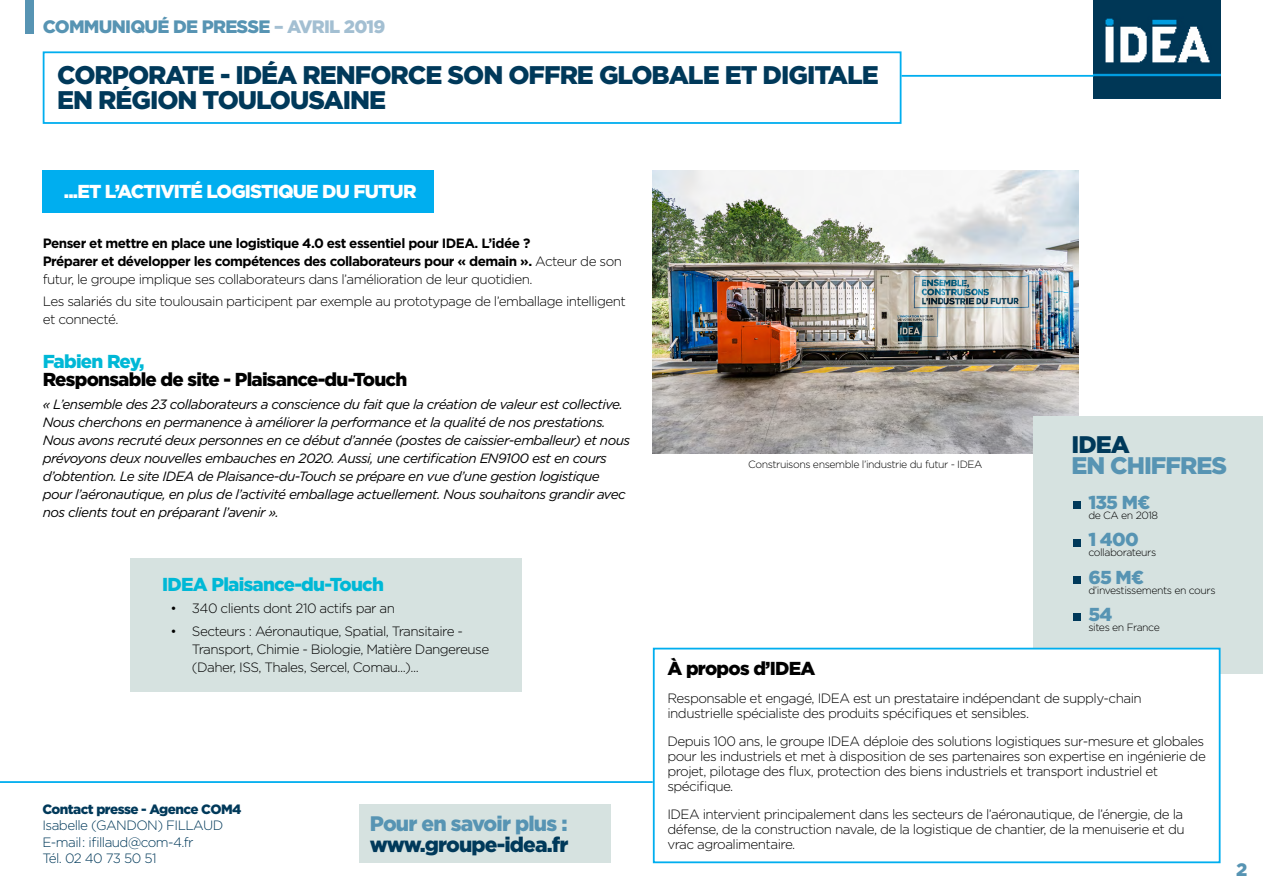
<style>
.page{position:relative;width:1263px;height:893px;background:#fff}
.page>*{position:absolute;margin:0;border:0;box-sizing:border-box;transform-origin:0 0}
.t1{font:900 25.5px/25.5px "Gotham";letter-spacing:-.04em;color:#00395a}
.t2{font:900 24px "Gotham";letter-spacing:-.04em;color:#5794b3}
.t3{font:900 24px "Gotham";color:#00395a}
.t4{font:900 21px "Gotham";letter-spacing:-.04em;color:#00395a}
.t5{font:900 21px "Gotham";letter-spacing:-.04em;color:#5794b3}
.t6{font:900 18.75px "Gotham";letter-spacing:-.04em;color:#000}
.t7{font:900 18.75px "Gotham";letter-spacing:-.045em;color:#fff}
.t8{font:900 18.75px "Gotham";letter-spacing:-.04em;color:#00b8d6}
.t9{font:900 18.75px "Gotham";letter-spacing:-.04em;color:#5794b3}
.t10{font:900 18px "Gotham";letter-spacing:-.04em;color:#5794b3}
.t11{font:300 13.5px/15px "Gotham";letter-spacing:-.04em;color:#000}
.t12{font:italic 13.5px/18px "Gotham";letter-spacing:-.04em;color:#000}
.t13{font:700 13.5px/18px "Gotham";letter-spacing:-.04em;color:#000}
.t14{font:300 13.5px/16.5px "Gotham";letter-spacing:-.04em;color:#00395a}
.t15{font:900 13.5px "Gotham";letter-spacing:-.04em;color:#00395a}
.t16{font:300 10.5px "Gotham";letter-spacing:-.04em;color:#000}
.s1{color:#a3bfd2}
.s2{font-weight:300}
</style>
<div class="page">
<img style="left:653px;top:170px;width:425px;height:284px">
<img style="left:1093px;top:0;width:127px;height:97px">
<hr style="left:901px;top:75px;width:192px;height:2px;background:#00aeef">
<div style="left:43px;top:51px;width:858px;height:73px;border:2px solid #00aeef"></div>
<div style="left:26px;top:0;width:8px;height:34px;background:#5794b3"></div>
<div style="left:359px;top:804px;width:251px;height:59px;background:#d6e2e0"></div>
<hr style="left:0;top:781px;width:653px;height:2px;background:#00aeef">
<div style="left:1033px;top:416px;width:230px;height:258px;background:#d6e2e0"></div>
<div style="left:654px;top:649px;width:566px;height:213px;background:#fff"></div>
<div style="left:653px;top:648px;width:567px;height:215px;border:2px solid #00aeef"></div>
<div style="left:1073px;top:501px;width:7px;height:8px;background:#00395a"></div>
<div style="left:1073px;top:539px;width:7px;height:7px;background:#00395a"></div>
<div style="left:1073px;top:576px;width:7px;height:8px;background:#00395a"></div>
<div style="left:1073px;top:614px;width:7px;height:7px;background:#00395a"></div>
<div style="left:43px;top:170px;width:391px;height:43px;background:#00aeef"></div>
<div style="left:130px;top:558px;width:391px;height:134px;background:#d6e2e0"></div>
<h3 class="t10" style="left:43px;top:14px;width:344px">COMMUNIQUÉ DE PRESSE <span class="s1">– AVRIL 2019</span></h3>
<h1 class="t1" style="left:57px;top:62px;width:823px">CORPORATE - IDÉA RENFORCE SON OFFRE GLOBALE ET DIGITALE<br>EN RÉGION TOULOUSAINE</h1>
<h3 class="t7" style="left:64px;top:179px;width:354px">...ET L’ACTIVITÉ LOGISTIQUE DU FUTUR</h3>
<p class="t13" style="left:43px;top:234px;width:581px">Penser et mettre en place une logistique 4.0 est essentiel pour IDEA. L’idée ?<br>Préparer et développer les compétences des collaborateurs pour « demain ». <span class="s2">Acteur de son futur, le groupe implique ses collaborateurs dans l’amélioration de leur quotidien.</span></p>
<p class="t11" style="left:43px;top:292px;width:585px;line-height:18px">Les salariés du site toulousain participent par exemple au prototypage de l’emballage intelligent et connecté.</p>
<h3 class="t8" style="left:43px;top:348px;width:103px">Fabien Rey,</h3>
<h3 class="t6" style="left:43px;top:367px;width:366px">Responsable de site - Plaisance-du-Touch</h3>
<p class="t12" style="left:43px;top:394px;width:589px">« L’ensemble des 23 collaborateurs a conscience du fait que la création de valeur est collective.<br>Nous cherchons en permanence à améliorer la performance et la qualité de nos prestations.<br>Nous avons recruté deux personnes en ce début d’année (postes de caissier-emballeur) et nous prévoyons deux nouvelles embauches en 2020. Aussi, une certification EN9100 est en cours d’obtention. Le site IDEA de Plaisance-du-Touch se prépare en vue d’une gestion logistique pour l’aéronautique, en plus de l’activité emballage actuellement. Nous souhaitons grandir avec nos clients tout en préparant l’avenir ».</p>
<h3 class="t8" style="left:162px;top:572px;width:223px">IDEA Plaisance-du-Touch</h3>
<p class="t11" style="left:171px;top:601px;width:226px">• 340 clients dont 210 actifs par an</p>
<p class="t11" style="left:192px;top:622px;width:299px;line-height:18px;text-indent:-21px">• Secteurs : Aéronautique, Spatial, Transitaire -<br>Transport, Chimie - Biologie, Matière Dangereuse (Daher, ISS, Thales, Sercel, Comau...)...</p>
<p class="t15" style="left:42px;top:800px;width:201px">Contact presse - Agence COM4</p>
<p class="t14" style="left:42px;top:817px;width:182px">Isabelle (GANDON) FILLAUD<br>E-mail : ifillaud@com-4.fr<br>Tél. 02 40 73 50 51</p>
<h3 class="t5" style="left:370px;top:809px;width:199px">Pour en savoir plus :</h3>
<h3 class="t4" style="left:370px;top:830px;width:200px">www.groupe-idea.fr</h3>
<p class="t16" style="left:748px;top:458px;width:236px">Construisons ensemble l’industrie du futur - IDEA</p>
<h2 class="t3" style="left:1071px;top:428px;width:60px">IDEA</h2>
<h2 class="t2" style="left:1071px;top:449px;width:157px">EN CHIFFRES</h2>
<h3 class="t9" style="left:1088px;top:489px;width:63px">135 M€</h3>
<p class="t16" style="left:1088px;top:509px;width:71px">de CA en 2018</p>
<h3 class="t9" style="left:1088px;top:527px;width:52px">1 400</h3>
<p class="t16" style="left:1088px;top:546px;width:69px">collaborateurs</p>
<h3 class="t9" style="left:1088px;top:564px;width:57px">65 M€</h3>
<p class="t16" style="left:1088px;top:583px;width:129px">d’investissements en cours</p>
<h3 class="t9" style="left:1088px;top:601px;width:25px">54</h3>
<p class="t16" style="left:1088px;top:621px;width:73px">sites en France</p>
<h3 class="t6" style="left:667px;top:656px;width:150px">À propos d’IDEA</h3>
<p class="t11" style="left:667px;top:690px;width:476px">Responsable et engagé, IDEA est un prestataire indépendant de supply-chain industrielle spécialiste des produits spécifiques et sensibles.</p>
<p class="t11" style="left:667px;top:733px;width:540px">Depuis 100 ans, le groupe IDEA déploie des solutions logistiques sur-mesure et globales pour les industriels et met à disposition de ses partenaires son expertise en ingénierie de projet, pilotage des flux, protection des biens industriels et transport industriel et spécifique.</p>
<p class="t11" style="left:667px;top:806px;width:519px;text-align:justify">IDEA intervient principalement dans les secteurs de l’aéronautique, de l’énergie, de la défense, de la construction navale, de la logistique de chantier, de la menuiserie et du vrac agroalimentaire.</p>
<h3 class="t10" style="left:1236px;top:857px;width:13px">2</h3>
</div>
